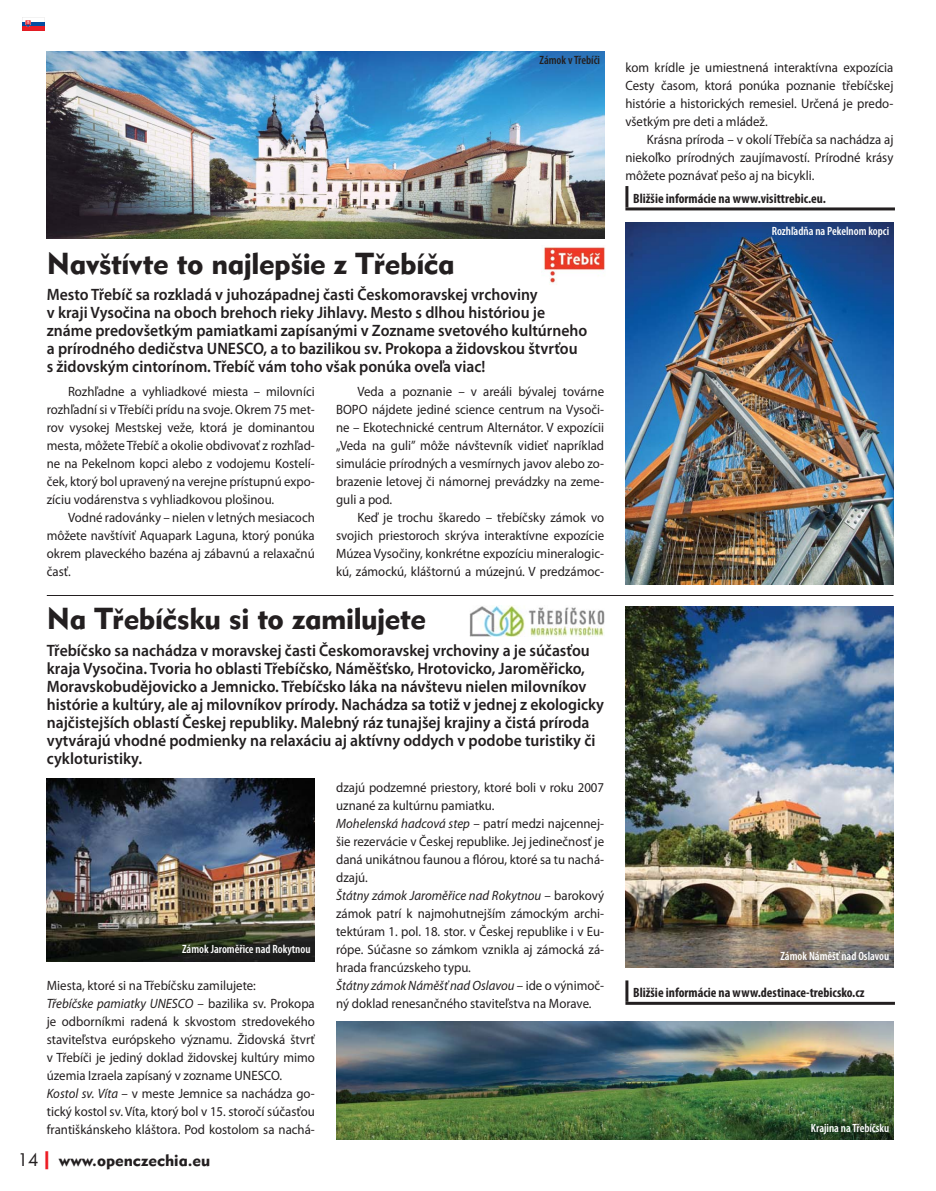
<style>
.page{position:relative;width:936px;height:1191px;background:#fff}
.page>*{position:absolute;margin:0;border:0;box-sizing:border-box;transform-origin:0 0}
.t1{font:30px "Geometric 415 AT Black A";letter-spacing:-.01em;color:#231f20}
.t2{font:600 16.5px/18px "Myriad Pro";color:#231f20;scale:.95 1}
.t3{font:16.5px "Geometric 415 AT Black A";color:#231f20}
.t4{font:13.5px/18px "Myriad Pro";color:#231f20;text-align:justify;scale:.95 1}
.t5{font:700 condensed 13.5px "Myriad Pro";color:#231f20}
.t6{font:600 condensed 12px "Myriad Pro";color:#fff}
.t7{font:600 condensed 12px "Myriad Pro";color:#231f20}
.s1{font-style:italic}
.s2{font-family:"Geometric 415 AT Lite A";font-size:18px}
.s3{font-size:18px;color:#ed1c24}
</style>
<div class="page">
<hr style="left:625px;top:980px;width:3px;height:21px;background:#231f20">
<hr style="left:625px;top:1001px;width:269px;height:3px;background:#231f20">
<hr style="left:625px;top:186px;width:3px;height:21px;background:#231f20">
<hr style="left:625px;top:207px;width:269px;height:3px;background:#231f20">
<img style="left:47px;top:51px;width:557px;height:187px">
<img style="left:625px;top:222px;width:268px;height:363px">
<img style="left:625px;top:606px;width:268px;height:361px">
<img style="left:336px;top:1021px;width:557px;height:119px">
<img style="left:47px;top:778px;width:268px;height:183px">
<img style="left:543px;top:247px;width:62px;height:38px">
<img style="left:469px;top:605px;width:135px;height:31px">
<hr style="left:47px;top:595px;width:846px;height:1px;background:#231f20">
<svg style="left:22px;top:17px;width:22px;height:13px"></svg>
<p class="t7" style="left:539px;top:56px;width:62px">Zámok v Třebíči</p>
<h1 class="t1" style="left:47px;top:252px;width:409px">Navštívte to najlepšie z Třebíča</h1>
<p class="t2" style="left:47px;top:287px;width:570px">Mesto Třebíč sa rozkladá v juhozápadnej časti Českomoravskej vrchoviny<br>v kraji Vysočina na oboch brehoch rieky Jihlavy. Mesto s dlhou históriou je známe predovšetkým pamiatkami zapísanými v Zozname svetového kultúrneho a prírodného dedičstva UNESCO, a to bazilikou sv. Prokopa a židovskou štvrťou s židovským cintorínom. Třebíč vám toho však ponúka oveľa viac!</p>
<p class="t4" style="left:47px;top:384px;width:284px;text-indent:21px">Rozhľadne a vyhliadkové miesta – milovníci rozhľadní si v Třebíči prídu na svoje. Okrem 75 met&shy;rov vysokej Mestskej veže, ktorá je dominantou mesta, môžete Třebíč a okolie obdivovať z rozhľad&shy;ne na Pekelnom kopci alebo z vodojemu Kostelí&shy;ček, ktorý bol upravený na verejne prístupnú expo&shy;zíciu vodárenstva s vyhliadkovou plošinou.</p>
<p class="t4" style="left:47px;top:510px;width:284px;text-indent:21px">Vodné radovánky – nielen v letných mesiacoch môžete navštíviť Aquapark Laguna, ktorý ponúka okrem plaveckého bazéna aj zábavnú a relaxačnú časť.</p>
<p class="t4" style="left:336px;top:384px;width:283px;text-indent:21px">Veda a poznanie – v areáli bývalej továrne BOPO nájdete jediné science centrum na Vysoči&shy;ne – Ekotechnické centrum Alternátor. V expozícii „Veda na guli” môže návštevník vidieť napríklad simulácie prírodných a vesmírnych javov alebo zo&shy;brazenie letovej či námornej prevádzky na zeme&shy;guli a pod.</p>
<p class="t4" style="left:336px;top:510px;width:283px;text-indent:21px">Keď je trochu škaredo – třebíčsky zámok vo svojich priestoroch skrýva interaktívne expozície Múzea Vysočiny, konkrétne expozíciu mineralogic&shy;kú, zámockú, kláštornú a múzejnú. V predzámoc-</p>
<h1 class="t1" style="left:47px;top:607px;width:380px">Na Třebíčsku si to zamilujete</h1>
<p class="t2" style="left:47px;top:642px;width:588px">Třebíčsko sa nachádza v moravskej časti Českomoravskej vrchoviny a je súčasťou kraja Vysočina. Tvoria ho oblasti Třebíčsko, Náměšťsko, Hrotovicko, Jaroměřicko, Moravskobudějovicko a Jemnicko. Třebíčsko láka na návštevu nielen milovníkov histórie a kultúry, ale aj milovníkov prírody. Nachádza sa totiž v jednej z ekologicky najčistejších oblastí Českej republiky. Malebný ráz tunajšej krajiny a čistá príroda vytvárajú vhodné podmienky na relaxáciu aj aktívny oddych v podobe turistiky či cykloturistiky.</p>
<p class="t6" style="left:182px;top:944px;width:130px">Zámok Jaroměřice nad Rokytnou</p>
<p class="t4" style="left:47px;top:978px;width:284px;text-align:left">Miesta, ktoré si na Třebíčsku zamilujete:<br><span class="s1">Třebíčske pamiatky UNESCO</span> – bazilika sv. Prokopa je odborníkmi radená k skvostom stredovekého staviteľstva európskeho významu. Židovská štvrť v Třebíči je jediný doklad židovskej kultúry mimo územia Izraela zapísaný v zozname UNESCO.<br><span class="s1">Kostol sv. Víta</span> – v meste Jemnice sa nachádza go&shy;tický kostol sv. Víta, ktorý bol v 15. storočí súčasťou františkánskeho kláštora. Pod kostolom sa nachá-</p>
<p class="t3" style="left:18px;top:1154px;width:194px"><span class="s2">14</span><span class="s3">|</span> www.openczechia.eu</p>
<p class="t4" style="left:336px;top:780px;width:283px;text-align:left">dzajú podzemné priestory, ktoré boli v roku 2007 uznané za kultúrnu pamiatku.<br><span class="s1">Mohelenská hadcová step</span> – patrí medzi najcennej&shy;šie rezervácie v Českej republike. Jej jedinečnosť je daná unikátnou faunou a flórou, ktoré sa tu nachá&shy;dzajú.<br><span class="s1">Štátny zámok Jaroměřice nad Rokytnou</span> – barokový zámok patrí k najmohutnejším zámockým archi&shy;tektúram 1. pol. 18. stor. v Českej republike i v Eu&shy;rópe. Súčasne so zámkom vznikla aj zámocká zá&shy;hrada francúzskeho typu.<br><span class="s1">Štátny zámok Náměšť nad Oslavou</span> – ide o výnimoč&shy;ný doklad renesančného staviteľstva na Morave.</p>
<p class="t4" style="left:625px;top:60px;width:283px">kom krídle je umiestnená interaktívna expozícia Cesty časom, ktorá ponúka poznanie třebíčskej histórie a historických remesiel. Určená je predo&shy;všetkým pre deti a mládež.</p>
<p class="t4" style="left:625px;top:132px;width:283px;text-indent:21px">Krásna príroda – v okolí Třebíča sa nachádza aj niekoľko prírodných zaujímavostí. Prírodné krásy môžete poznávať pešo aj na bicykli.</p>
<p class="t5" style="left:633px;top:193px;width:194px">Bližšie informácie na www.visittrebic.eu.</p>
<p class="t6" style="left:771px;top:227px;width:119px">Rozhľadňa na Pekelnom kopci</p>
<p class="t6" style="left:780px;top:951px;width:110px">Zámok Náměšť nad Oslavou</p>
<p class="t5" style="left:633px;top:987px;width:233px">Bližšie informácie na www.destinace-trebicsko.cz</p>
<p class="t6" style="left:810px;top:1123px;width:80px">Krajina na Třebíčsku</p>
</div>
